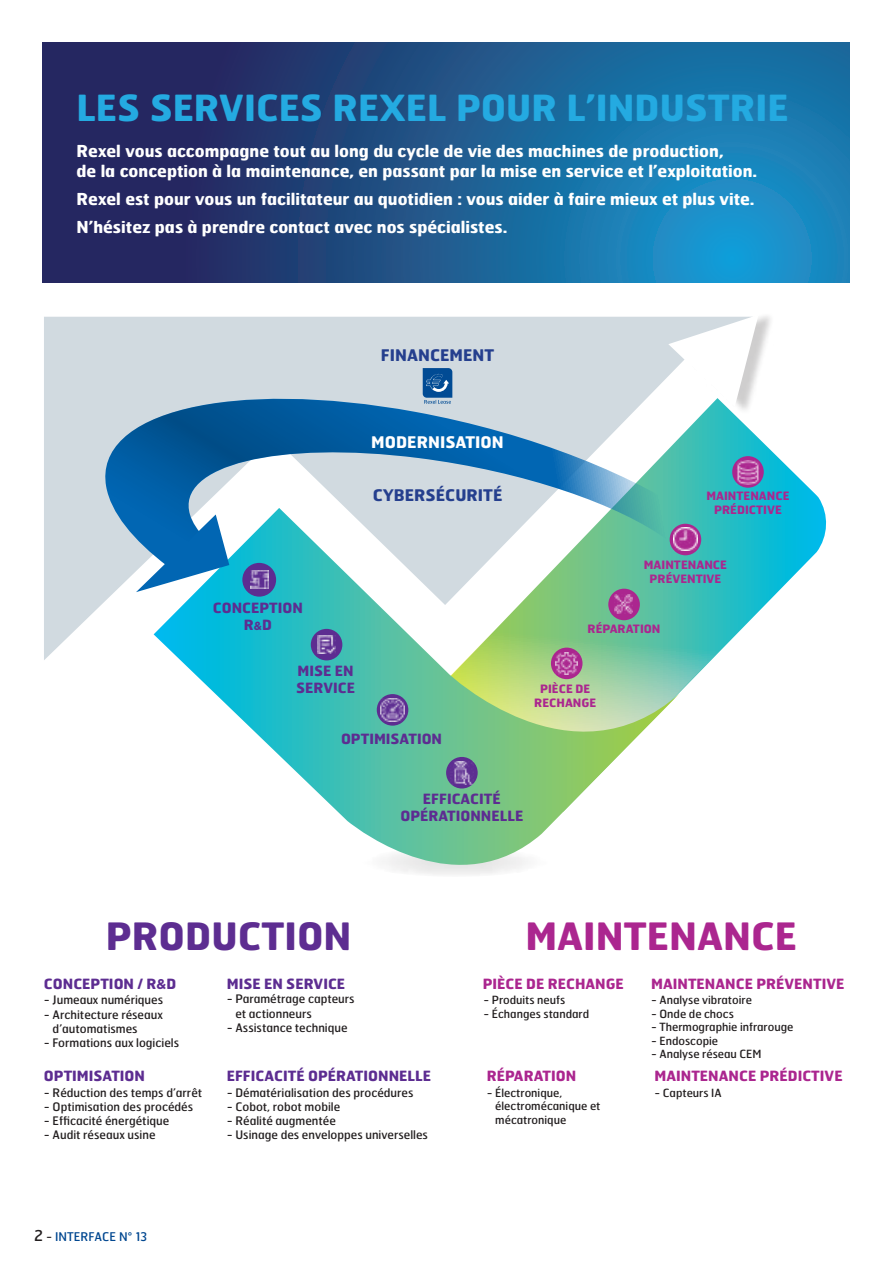
<style>
.page{position:relative;width:893px;height:1263px;background:#fff}
.page>*{position:absolute;margin:0;border:0;box-sizing:border-box;transform-origin:0 0}
.t1{font:700 37.65px "Hermes";color:#ab268f}
.t2{font:700 37.65px "Hermes";color:#5d2d91}
.t3{font:700 36px "Hermes";color:#24aae1}
.t4{font:700 16.5px/19.8px "Hermes";color:#fff}
.t5{font:700 16.05px "Hermes";color:#253f8e}
.t6{font:700 16.05px "Hermes";color:#fff}
.t7{font:700 14.1px/17px "Hermes";color:#5d2d91;text-align:center}
.t8{font:700 14.1px "Hermes";color:#ab268f}
.t9{font:12px "Hermes";color:#014790}
.t10{font:11.7px/14.1px "Hermes";color:#231f20}
.t11{font:700 11.55px/13.8px "Hermes";color:#ab268f;text-align:center}
.t12{font:11.25px/13.5px "Hermes";color:#231f20}
.s1{font-family:"Gotham";font-size:11.7px}
.s2{font-family:"Gotham"}
.s3{font-size:15px;color:#231f20}
.s4{color:#231f20}
</style>
<div class="page">
<hr style="left:0;top:0;width:1px;height:1263px;background:#dfe2e2">
<svg style="left:0;top:447px;width:1px;height:574px"></svg>
<svg style="left:43px;top:42px;width:807px;height:240px;background:#1e568c"></svg>
<div style="left:44px;top:317px;width:624px;height:343px;background:#d1dae0"></div>
<div style="left:674px;top:311px;width:101px;height:103px;background:#231f20;opacity:.22"></div>
<svg style="left:668px;top:315px;width:90px;height:82px"></svg>
<svg style="left:680px;top:397px;width:147px;height:295px"></svg>
<svg style="left:186px;top:666px;width:494px;height:209px"></svg>
<svg style="left:377px;top:694px;width:31px;height:32px"></svg>
<img style="left:381px;top:698px;width:23px;height:24px">
<div style="left:446px;top:757px;width:32px;height:31px;background:#5d2d91;border-radius:50%"></div>
<img style="left:450px;top:761px;width:24px;height:24px">
<svg style="left:551px;top:648px;width:31px;height:31px"></svg>
<img style="left:556px;top:666px;width:21px;height:8px">
<svg style="left:732px;top:456px;width:32px;height:32px"></svg>
<img style="left:736px;top:461px;width:24px;height:24px">
<svg style="left:82px;top:352px;width:648px;height:312px"></svg>
<svg style="left:136px;top:514px;width:93px;height:78px"></svg>
<svg style="left:670px;top:524px;width:31px;height:31px"></svg>
<img style="left:674px;top:528px;width:23px;height:23px">
<h2 class="t3" style="left:77px;top:84px;width:714px">LES SERVICES REXEL POUR L’INDUSTRIE</h2>
<h3 class="t4" style="left:77px;top:140px;width:682px">Rexel vous accompagne tout au long du cycle de vie des machines de production,<br>de la conception à la maintenance, en passant par la mise en service et l’exploitation.</h3>
<h3 class="t4" style="left:77px;top:184px;width:680px;line-height:28.3px">Rexel est pour vous un facilitateur au quotidien : vous aider à faire mieux et plus vite.<br>N’hésitez pas à prendre contact avec nos spécialistes.</h3>
<h3 class="t5" style="left:381px;top:345px;width:115px">FINANCEMENT</h3>
<h3 class="t6" style="left:371px;top:431px;width:134px">MODERNISATION</h3>
<h3 class="t5" style="left:373px;top:484px;width:131px">CYBERSÉCURITÉ</h3>
<p class="t7" style="left:213px;top:599px;width:92px">CONCEPTION<br>R<span class="s1">&amp;</span>D</p>
<p class="t7" style="left:296px;top:662px;width:60px;text-align:left">MISE EN<br>SERVICE</p>
<p class="t7" style="left:341px;top:730px;width:103px">OPTIMISATION</p>
<p class="t11" style="left:706px;top:489px;width:85px">MAINTENANCE<br>PRÉDICTIVE</p>
<p class="t11" style="left:644px;top:557px;width:85px">MAINTENANCE<br>PRÉVENTIVE</p>
<p class="t11" style="left:588px;top:622px;width:74px">RÉPARATION</p>
<p class="t11" style="left:534px;top:682px;width:64px">PIÈCE DE<br>RECHANGE</p>
<p class="t7" style="left:400px;top:790px;width:125px">EFFICACITÉ<br>OPÉRATIONNELLE</p>
<h1 class="t2" style="left:106px;top:912px;width:247px">PRODUCTION</h1>
<h1 class="t1" style="left:525px;top:912px;width:273px">MAINTENANCE</h1>
<p class="t7" style="left:44px;top:974px;width:134px">CONCEPTION / R<span class="s2">&amp;</span>D</p>
<p class="t7" style="left:227px;top:974px;width:120px">MISE EN SERVICE</p>
<p class="t8" style="left:483px;top:974px;width:143px">PIÈCE DE RECHANGE</p>
<p class="t8" style="left:651px;top:974px;width:195px">MAINTENANCE PRÉVENTIVE</p>
<p class="t10" style="left:44px;top:993px;width:121px">- Jumeaux numériques</p>
<p class="t10" style="left:53px;top:1007px;width:112px;text-indent:-9px">- Architecture réseaux d’automatismes</p>
<p class="t10" style="left:44px;top:1035px;width:137px">- Formations aux logiciels</p>
<p class="t10" style="left:235px;top:992px;width:121px;text-indent:-9px">- Paramétrage capteurs et actionneurs</p>
<p class="t10" style="left:227px;top:1020px;width:122px">- Assistance technique</p>
<p class="t12" style="left:484px;top:993px;width:83px">- Produits neufs</p>
<p class="t12" style="left:484px;top:1006px;width:107px">- Échanges standard</p>
<p class="t12" style="left:651px;top:993px;width:102px">- Analyse vibratoire</p>
<p class="t12" style="left:651px;top:1006px;width:84px">- Onde de chocs</p>
<p class="t12" style="left:651px;top:1020px;width:144px">- Thermographie infrarouge</p>
<p class="t12" style="left:651px;top:1033px;width:69px">- Endoscopie</p>
<p class="t12" style="left:651px;top:1047px;width:112px">- Analyse réseau CEM</p>
<p class="t7" style="left:44px;top:1067px;width:103px">OPTIMISATION</p>
<p class="t7" style="left:227px;top:1067px;width:206px">EFFICACITÉ OPÉRATIONNELLE</p>
<p class="t8" style="left:487px;top:1067px;width:91px">RÉPARATION</p>
<p class="t8" style="left:654px;top:1067px;width:190px">MAINTENANCE PRÉDICTIVE</p>
<p class="t10" style="left:44px;top:1085px;width:160px">- Réduction des temps d’arrêt</p>
<p class="t10" style="left:44px;top:1099px;width:151px">- Optimisation des procédés</p>
<p class="t10" style="left:44px;top:1114px;width:127px">- Efficacité énergétique</p>
<p class="t10" style="left:44px;top:1128px;width:113px">- Audit réseaux usine</p>
<p class="t12" style="left:495px;top:1085px;width:107px;text-indent:-8px">- Électronique, électromécanique et mécatronique</p>
<p class="t10" style="left:227px;top:1085px;width:188px">- Dématérialisation des procédures</p>
<p class="t12" style="left:654px;top:1085px;width:69px">- Capteurs IA</p>
<p class="t10" style="left:227px;top:1099px;width:115px">- Cobot, robot mobile</p>
<p class="t10" style="left:227px;top:1114px;width:111px">- Réalité augmentée</p>
<p class="t10" style="left:227px;top:1128px;width:203px">- Usinage des enveloppes universelles</p>
<p class="t9" style="left:34px;top:1229px;width:114px"><span class="s3">2</span> <span class="s4">-</span> INTERFACE N° 13</p>
</div>
